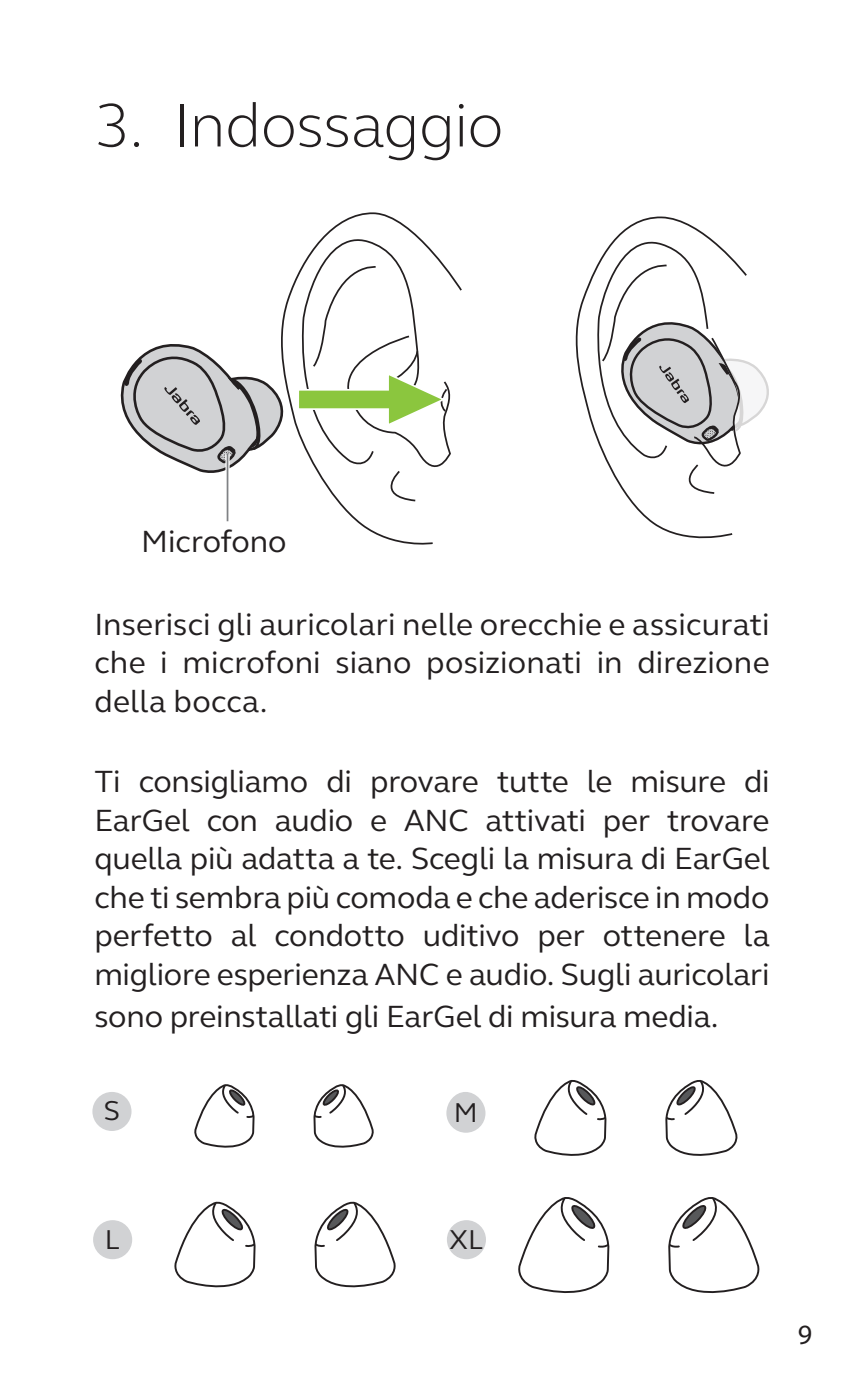
<style>
.page{position:relative;width:864px;height:1389px;background:#fff}
.page>*{position:absolute;margin:0;border:0;box-sizing:border-box;transform-origin:0 0}
.t1{font:300 63px "GN Elliot";letter-spacing:-.01em;color:#231f20}
.Body_text{font:31.5px/38.5px "GN Elliot";letter-spacing:-.005em;color:#231f20;text-align:justify}
.t2{font:28px "GN Elliot";color:#231f20}
.t3{font:28px "Myriad Pro";color:#231f20}
</style>
<div class="page">
<svg style="left:335px;top:212px;width:127px;height:333px"></svg>
<svg style="left:575px;top:216px;width:158px;height:323px"></svg>
<svg style="left:592px;top:228px;width:176px;height:267px"></svg>
<svg style="left:120px;top:226px;width:332px;height:276px"></svg>
<svg style="left:225px;top:454px;width:4px;height:67px"></svg>
<hr style="left:226px;top:453px;width:2px;height:68px;background:#808285">
<div style="left:93px;top:1220px;width:39px;height:39px;background:#d1d2d4;border-radius:50%"></div>
<svg style="left:174px;top:1201px;width:82px;height:87px"></svg>
<svg style="left:314px;top:1201px;width:82px;height:87px"></svg>
<div style="left:446px;top:1220px;width:40px;height:39px;background:#d1d2d4;border-radius:50%"></div>
<svg style="left:518px;top:1197px;width:92px;height:96px"></svg>
<svg style="left:668px;top:1197px;width:92px;height:97px"></svg>
<svg style="left:194px;top:1084px;width:61px;height:64px"></svg>
<svg style="left:313px;top:1084px;width:61px;height:64px"></svg>
<div style="left:92px;top:1092px;width:39px;height:39px;background:#d1d2d4;border-radius:50%"></div>
<svg style="left:534px;top:1080px;width:73px;height:76px"></svg>
<svg style="left:665px;top:1080px;width:73px;height:76px"></svg>
<div style="left:446px;top:1092px;width:39px;height:41px;background:#d1d2d4;border-radius:50%"></div>
<p class="t1" style="left:94px;top:83px;width:410px">3. Indossaggio</p>
<p class="Body_text" style="left:141px;top:522px;width:147px">Microfono</p>
<p class="Body_text" style="left:94px;top:604px;width:676px">Inserisci gli auricolari nelle orecchie e assicurati che i microfoni siano posizionati in direzione della bocca.</p>
<p class="Body_text" style="left:94px;top:762px;width:676px">Ti consigliamo di provare tutte le misure di EarGel con audio e ANC attivati per trovare quella più adatta a te. Scegli la misura di EarGel che ti sembra più comoda e che aderisce in modo perfetto al condotto uditivo per ottenere la migliore esperienza ANC e audio. Sugli auricolari</p>
<p class="Body_text" style="left:94px;top:996px;width:625px">sono preinstallati gli EarGel di misura media.</p>
<p class="t2" style="left:104px;top:1092px;width:18px">S</p>
<p class="t2" style="left:453px;top:1094px;width:25px">M</p>
<p class="t2" style="left:105px;top:1221px;width:16px">L</p>
<p class="t2" style="left:449px;top:1221px;width:35px">XL</p>
<p class="t3" style="left:797px;top:1317px;width:16px">9</p>
</div>
